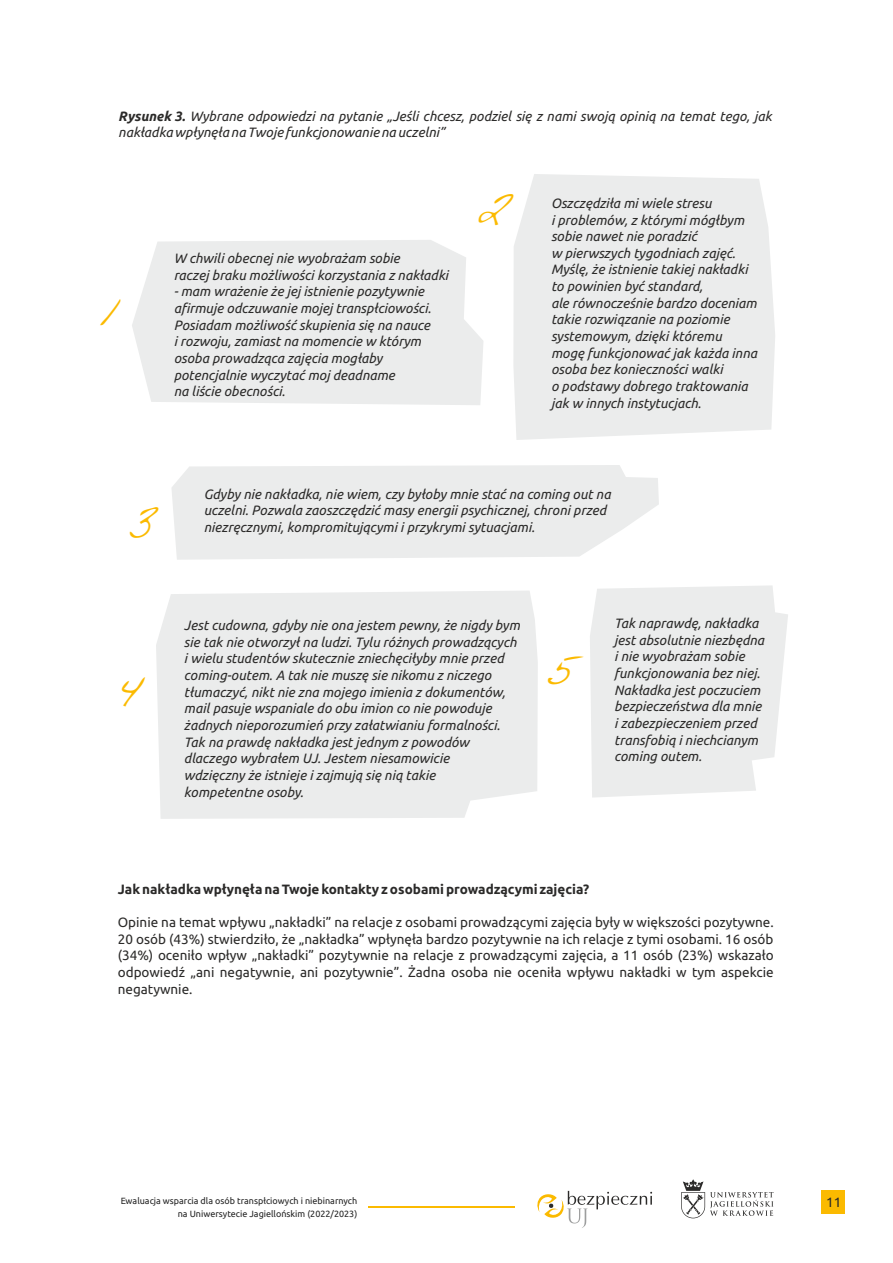
<style>
.page{position:relative;width:893px;height:1263px;background:#fff}
.page>*{position:absolute;margin:0;border:0;box-sizing:border-box;transform-origin:0 0}
.t1{font:italic 42.45px "Adams Hand";color:#fbba00}
.t2{font:italic 13.5px/16.6px "Ubuntu";color:#2b2a29}
.t3{font:13.5px/16.6px "Ubuntu";color:#2b2a29;text-align:justify}
.t4{font:700 13.5px "Ubuntu";color:#2b2a29}
.t5{font:9px/13.5px "Ubuntu";color:#222;text-align:right}
.s1{font-weight:700}
</style>
<div class="page">
<svg style="left:132px;top:240px;width:351px;height:165px;background:#eceded"></svg>
<svg style="left:171px;top:465px;width:488px;height:95px;background:#eceded"></svg>
<svg style="left:590px;top:585px;width:198px;height:212px;background:#eceded"></svg>
<div style="left:156px;top:591px;width:382px;height:228px;background:#ebecec"></div>
<div style="left:513px;top:174px;width:262px;height:266px;background:#ebecec"></div>
<div style="left:821px;top:1190px;width:24px;height:24px;background:#fbba00"></div>
<svg style="left:681px;top:1179px;width:92px;height:39px"></svg>
<svg style="left:537px;top:1191px;width:115px;height:37px"></svg>
<hr style="left:368px;top:1206px;width:146px;height:2px;background:#fbba00">
<p class="t2" style="left:118px;top:108px;width:655px"><span class="s1">Rysunek 3.</span> Wybrane odpowiedzi na pytanie „Jeśli chcesz, podziel się z nami swoją opinią na temat tego, jak nakładka wpłynęła na Twoje funkcjonowanie na uczelni”</p>
<h1 class="t1" style="left:96px;top:296px;width:21px">1</h1>
<p class="t2" style="left:174px;top:251px;width:276px">W chwili obecnej nie wyobrażam sobie<br>raczej braku możliwości korzystania z nakładki</p>
<p class="t2" style="left:174px;top:284px;width:259px">- mam wrażenie że jej istnienie pozytywnie afirmuje odczuwanie mojej transpłciowości.<br>Posiadam możliwość skupienia się na nauce i rozwoju, zamiast na momencie w którym osoba prowadząca zajęcia mogłaby potencjalnie wyczytać moj deadname<br>na liście obecności.</p>
<h1 class="t1" style="left:474px;top:192px;width:35px">2</h1>
<p class="t2" style="left:551px;top:196px;width:208px">Oszczędziła mi wiele stresu<br>i problemów, z którymi mógłbym sobie nawet nie poradzić<br>w pierwszych tygodniach zajęć.<br>Myślę, że istnienie takiej nakładki to powinien być standard,<br>ale równocześnie bardzo doceniam takie rozwiązanie na poziomie systemowym, dzięki któremu mogę funkcjonować jak każda inna osoba bez konieczności walki<br>o podstawy dobrego traktowania jak w innych instytucjach.</p>
<h1 class="t1" style="left:125px;top:504px;width:29px">3</h1>
<p class="t2" style="left:204px;top:486px;width:408px">Gdyby nie nakładka, nie wiem, czy byłoby mnie stać na coming out na uczelni. Pozwala zaoszczędzić masy energii psychicznej, chroni przed niezręcznymi, kompromitującymi i przykrymi sytuacjami.</p>
<h1 class="t1" style="left:114px;top:674px;width:26px">4</h1>
<p class="t2" style="left:184px;top:618px;width:337px">Jest cudowna, gdyby nie ona jestem pewny, że nigdy bym sie tak nie otworzył na ludzi. Tylu różnych prowadzących i wielu studentów skutecznie zniechęciłyby mnie przed coming-outem. A tak nie muszę sie nikomu z niczego tłumaczyć, nikt nie zna mojego imienia z dokumentów, mail pasuje wspaniale do obu imion co nie powoduje żadnych nieporozumień przy załatwianiu formalności.<br>Tak na prawdę nakładka jest jednym z powodów dlaczego wybrałem UJ. Jestem niesamowicie<br>wdzięczny że istnieje i zajmują się nią takie<br>kompetentne osoby.</p>
<h1 class="t1" style="left:543px;top:654px;width:36px">5</h1>
<p class="t2" style="left:614px;top:616px;width:152px">Tak naprawdę, nakładka jest absolutnie niezbędna i nie wyobrażam sobie funkcjonowania bez niej.<br>Nakładka jest poczuciem bezpieczeństwa dla mnie i zabezpieczeniem przed transfobią i niechcianym coming outem.</p>
<p class="t4" style="left:118px;top:883px;width:473px">Jak nakładka wpłynęła na Twoje kontakty z osobami prowadzącymi zajęcia?</p>
<p class="t3" style="left:118px;top:915px;width:657px">Opinie na temat wpływu „nakładki” na relacje z osobami prowadzącymi zajęcia były w większości pozytywne.<br>20 osób (43%) stwierdziło, że „nakładka” wpłynęła bardzo pozytywnie na ich relacje z tymi osobami. 16 osób (34%) oceniło wpływ „nakładki” pozytywnie na relacje z prowadzącymi zajęcia, a 11 osób (23%) wskazało odpowiedź „ani negatywnie, ani pozytywnie”. Żadna osoba nie oceniła wpływu nakładki w tym aspekcie negatywnie.</p>
<p class="t5" style="left:121px;top:1194px;width:238px">Ewaluacja wsparcia dla osób transpłciowych i niebinarnych na Uniwersytecie Jagiellońskim (2022/2023)</p>
<p class="t3" style="left:826px;top:1195px;width:17px">11</p>
</div>
